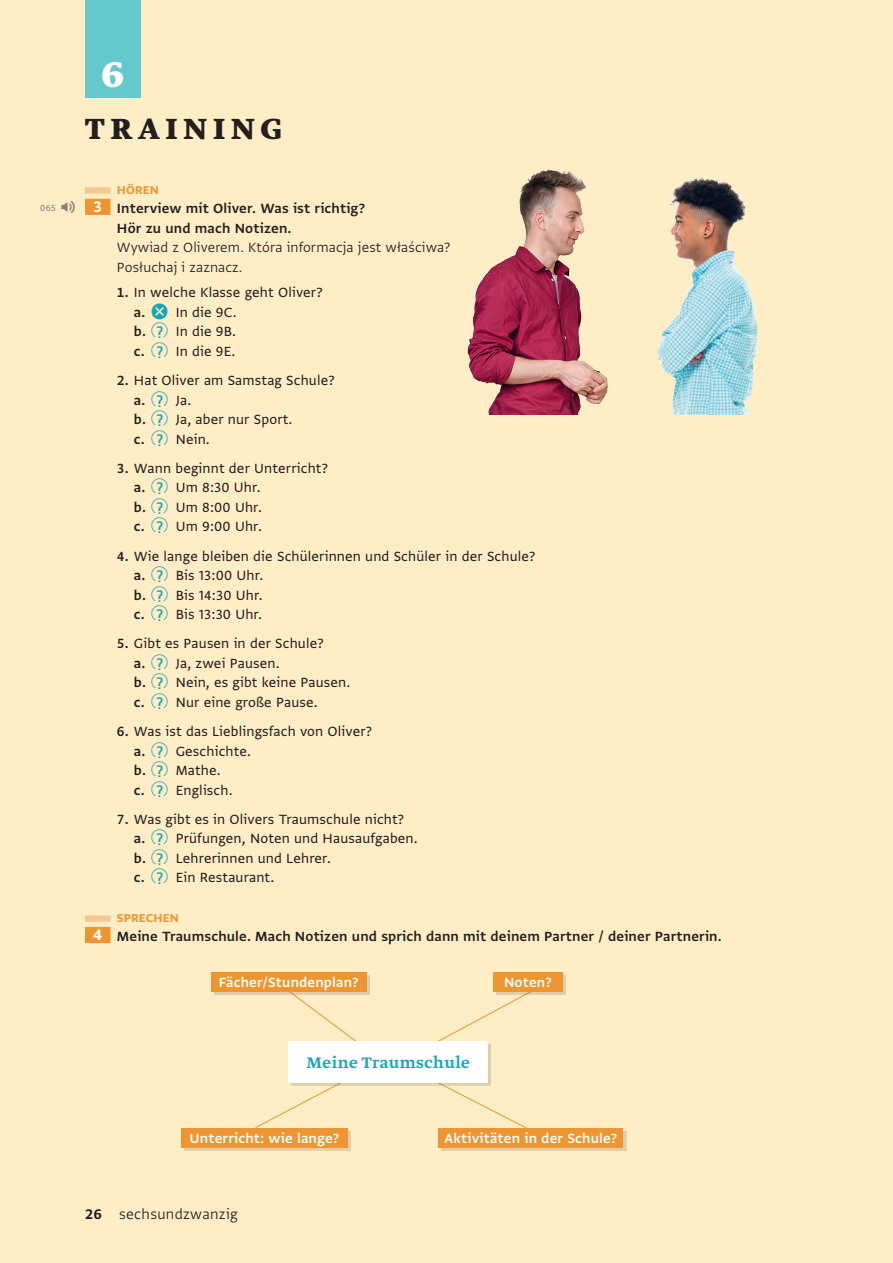
<style>
.page{position:relative;width:893px;height:1263px;background:#feedc5}
.page>*{position:absolute;margin:0;border:0;box-sizing:border-box;transform-origin:0 0}
.t1{font:700 45px "Greta Text Std";color:#fff}
.ETT_RUB_Head_groß{font:700 34.5px "Greta Text Std";letter-spacing:.16em;color:#231f20}
.t2{font:500 18px "Greta Text Std";letter-spacing:.03em;color:#18a6b5}
.ETT_pagina_Wort_link{font:300 16.5px "Greta Sans Std";letter-spacing:.02em;color:#231f20}
.ETT_Fließ__inkl__1_2{font:15.75px/19.5px "Greta Sans Std";letter-spacing:.01em;color:#231f20}
.ETT_RUB_Training_AA{font:300 15.75px/19.5px "Greta Sans Std";letter-spacing:.01em;color:#231f20}
.ETT_RUB_Training_AA-2{font:15.75px "Greta Sans Std Sm Bld";letter-spacing:.01em;color:#231f20}
.ETT_BU_weiße_Typo_se{font:15.75px "Greta Sans Std Sm Bld";letter-spacing:.01em;color:#fff}
.ETT_RUB_Training_Kat{font:13.5px "Greta Sans Std Bld";letter-spacing:.01em;color:#ed9631}
.ETT_Tracknummer_Hörv{font:10.5px "Greta Sans Std";color:#88807c}
.s1{font-family:"Greta Sans Std Bld";font-weight:400;font-size:18px;color:#fff}
.s2{font-family:"Greta Sans Std Sm Bld";font-weight:400}
.s3{font-family:"Greta Sans Std Sm Bld"}
.s4{font-family:"Greta Sans Std Bld";font-size:18px;color:#fff}
.s5{font-family:"Greta Sans Std Bld";font-weight:400}
</style>
<div class="page">
<div style="left:85px;top:187px;width:26px;height:6px;background:#f7c790"></div>
<svg style="left:85px;top:199px;width:26px;height:16px"></svg>
<div style="left:85px;top:915px;width:26px;height:7px;background:#f7c790"></div>
<svg style="left:85px;top:927px;width:26px;height:16px"></svg>
<svg style="left:293px;top:995px;width:63px;height:46px"></svg>
<svg style="left:438px;top:991px;width:88px;height:50px"></svg>
<svg style="left:443px;top:1086px;width:84px;height:42px"></svg>
<svg style="left:255px;top:1082px;width:81px;height:46px"></svg>
<div style="left:291px;top:1044px;width:200px;height:42px;background:#231f20;opacity:.15"></div>
<div style="left:288px;top:1041px;width:200px;height:41px;background:#fff"></div>
<div style="left:214px;top:975px;width:156px;height:20px;background:#231f20;opacity:.15"></div>
<div style="left:211px;top:972px;width:156px;height:19px;background:#ed9631"></div>
<div style="left:496px;top:975px;width:70px;height:20px;background:#231f20;opacity:.15"></div>
<div style="left:493px;top:972px;width:69px;height:19px;background:#ed9631"></div>
<div style="left:441px;top:1131px;width:185px;height:20px;background:#ddceac"></div>
<div style="left:438px;top:1128px;width:185px;height:20px;background:#ed9631"></div>
<div style="left:184px;top:1131px;width:167px;height:20px;background:#ddceac"></div>
<div style="left:181px;top:1128px;width:167px;height:20px;background:#ed9631"></div>
<img style="left:657px;top:177px;width:101px;height:237px">
<div style="left:85px;top:0;width:55px;height:98px;background:#64c8cd"></div>
<img style="left:467px;top:168px;width:141px;height:246px">
<p class="ETT_Tracknummer_Hörv" style="left:40px;top:202px;width:17px">065</p>
<h1 class="t1" style="left:101px;top:47px;width:25px">6</h1>
<p class="ETT_RUB_Head_groß" style="left:85px;top:109px;width:199px">TRAINING</p>
<p class="ETT_RUB_Training_Kat" style="left:117px;top:181px;width:44px">HÖREN</p>
<p class="ETT_RUB_Training_AA" style="left:117px;top:198px;width:335px;text-indent:-23px"><span class="s1">3</span> <span class="s2">Interview mit Oliver. Was ist richtig?<br>Hör zu und mach Notizen.<br></span>Wywiad z Oliverem. Która informacja jest właściwa?<br>Posłuchaj i zaznacz.</p>
<p class="ETT_Fließ__inkl__1_2" style="left:134px;top:283px;width:190px;text-indent:-17px"><span class="s3">1.</span> In welche Klasse geht Oliver? <span class="s3">a.</span> In die 9C.<br><span class="s3">b.</span> In die 9B.<br><span class="s3">c.</span> In die 9E.</p>
<p class="ETT_Fließ__inkl__1_2" style="left:134px;top:370px;width:202px;text-indent:-17px"><span class="s3">2.</span> Hat Oliver am Samstag Schule? <span class="s3">a.</span> Ja.<br><span class="s3">b.</span> Ja, aber nur Sport.<br><span class="s3">c.</span> Nein.</p>
<p class="ETT_Fließ__inkl__1_2" style="left:134px;top:458px;width:195px;text-indent:-17px"><span class="s3">3.</span> Wann beginnt der Unterricht? <span class="s3">a.</span> Um 8:30 Uhr.<br><span class="s3">b.</span> Um 8:00 Uhr.<br><span class="s3">c.</span> Um 9:00 Uhr.</p>
<p class="ETT_Fließ__inkl__1_2" style="left:134px;top:546px;width:403px;text-indent:-17px"><span class="s3">4.</span> Wie lange bleiben die Schülerinnen und Schüler in der Schule? <span class="s3">a.</span> Bis 13:00 Uhr.<br><span class="s3">b.</span> Bis 14:30 Uhr.<br><span class="s3">c.</span> Bis 13:30 Uhr.</p>
<p class="ETT_Fließ__inkl__1_2" style="left:134px;top:634px;width:218px;text-indent:-17px"><span class="s3">5.</span> Gibt es Pausen in der Schule?<br><span class="s3">a.</span> Ja, zwei Pausen.<br><span class="s3">b.</span> Nein, es gibt keine Pausen. <span class="s3">c.</span> Nur eine große Pause.</p>
<p class="ETT_Fließ__inkl__1_2" style="left:134px;top:721px;width:240px;text-indent:-17px"><span class="s3">6.</span> Was ist das Lieblingsfach von Oliver? <span class="s3">a.</span> Geschichte.<br><span class="s3">b.</span> Mathe.<br><span class="s3">c.</span> Englisch.</p>
<p class="ETT_Fließ__inkl__1_2" style="left:134px;top:809px;width:285px;text-indent:-17px"><span class="s3">7.</span> Was gibt es in Olivers Traumschule nicht? <span class="s3">a.</span> Prüfungen, Noten und Hausaufgaben. <span class="s3">b.</span> Lehrerinnen und Lehrer.<br><span class="s3">c.</span> Ein Restaurant.</p>
<p class="ETT_RUB_Training_Kat" style="left:117px;top:910px;width:63px">SPRECHEN</p>
<p class="ETT_RUB_Training_AA-2" style="left:93px;top:927px;width:630px"><span class="s4">4</span> Meine Traumschule. Mach Notizen und sprich dann mit deinem Partner / deiner Partnerin.</p>
<p class="ETT_BU_weiße_Typo_se" style="left:219px;top:973px;width:141px">Fächer/Stundenplan?</p>
<p class="ETT_BU_weiße_Typo_se" style="left:504px;top:973px;width:49px">Noten?</p>
<p class="t2" style="left:306px;top:1052px;width:165px">Meine Traumschule</p>
<p class="ETT_BU_weiße_Typo_se" style="left:190px;top:1129px;width:151px">Unterricht: wie lange?</p>
<p class="ETT_BU_weiße_Typo_se" style="left:445px;top:1129px;width:174px">Aktivitäten in der Schule?</p>
<p class="ETT_pagina_Wort_link" style="left:85px;top:1205px;width:154px"><span class="s5">26</span> sechsundzwanzig</p>
</div>
